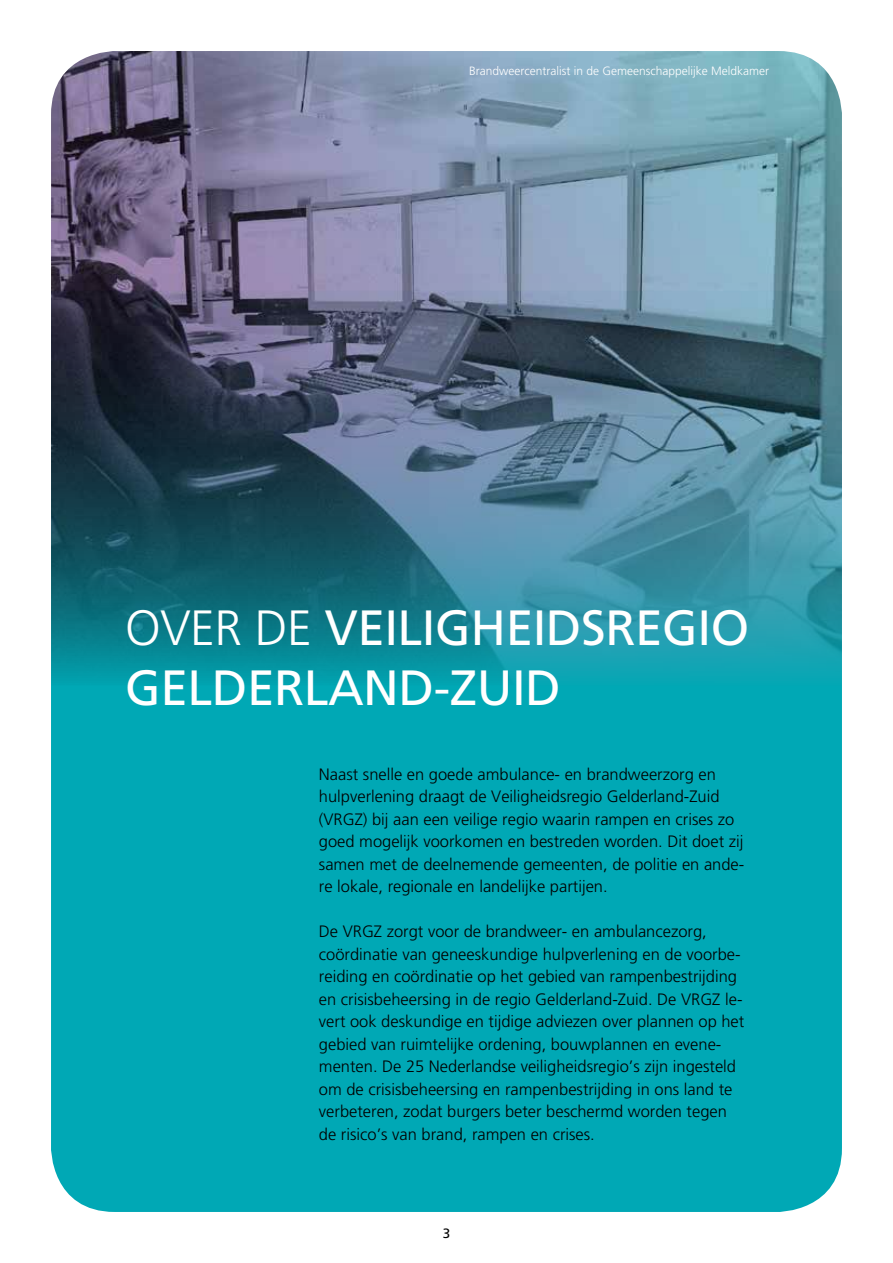
<style>
.page{position:relative;width:893px;height:1263px;background:#fff}
.page>*{position:absolute;margin:0;border:0;box-sizing:border-box;transform-origin:0 0}
.t1{font:49.5px/59.4px "R Frutiger Roman";letter-spacing:-.01em;color:#fff}
.t2{font:300 16.5px/22.5px "L Frutiger";color:#000}
.t3{font:13.5px "R Frutiger Roman";color:#000}
.t4{font:300 12px "L Frutiger";color:#fff}
.s1{font-family:"L Frutiger";font-weight:300}
</style>
<div class="page">
<div style="left:51px;top:685px;width:791px;height:527px;background:#00a8b5"></div>
<img style="left:51px;top:51px;width:791px;height:634px">
<p class="t4" style="left:469px;top:64px;width:302px">Brandweercentralist in de Gemeenschappelijke Meldkamer</p>
<h1 class="t1" style="left:125px;top:598px;width:625px"><span class="s1">OVER DE</span> VEILIGHEIDSREGIO<br>GELDERLAND-ZUID</h1>
<p class="t2" style="left:319px;top:762px;width:427px">Naast snelle en goede ambulance- en brandweerzorg en hulpverlening draagt de Veiligheidsregio Gelderland-Zuid (VRGZ) bij aan een veilige regio waarin rampen en crises zo goed mogelijk voorkomen en bestreden worden. Dit doet zij samen met de deelnemende gemeenten, de politie en ande&shy;re lokale, regionale en landelijke partijen.</p>
<p class="t2" style="left:319px;top:920px;width:427px">De VRGZ zorgt voor de brandweer- en ambulancezorg, coördinatie van geneeskundige hulpverlening en de voorbe&shy;reiding en coördinatie op het gebied van rampenbestrijding en crisisbeheersing in de regio Gelderland-Zuid. De VRGZ le&shy;vert ook deskundige en tijdige adviezen over plannen op het gebied van ruimtelijke ordening, bouwplannen en evene&shy;menten. De 25 Nederlandse veiligheidsregio’s zijn ingesteld om de crisisbeheersing en rampenbestrijding in ons land te verbeteren, zodat burgers beter beschermd worden tegen de risico’s van brand, rampen en crises.</p>
<p class="t3" style="left:443px;top:1226px;width:9px">3</p>
</div>
